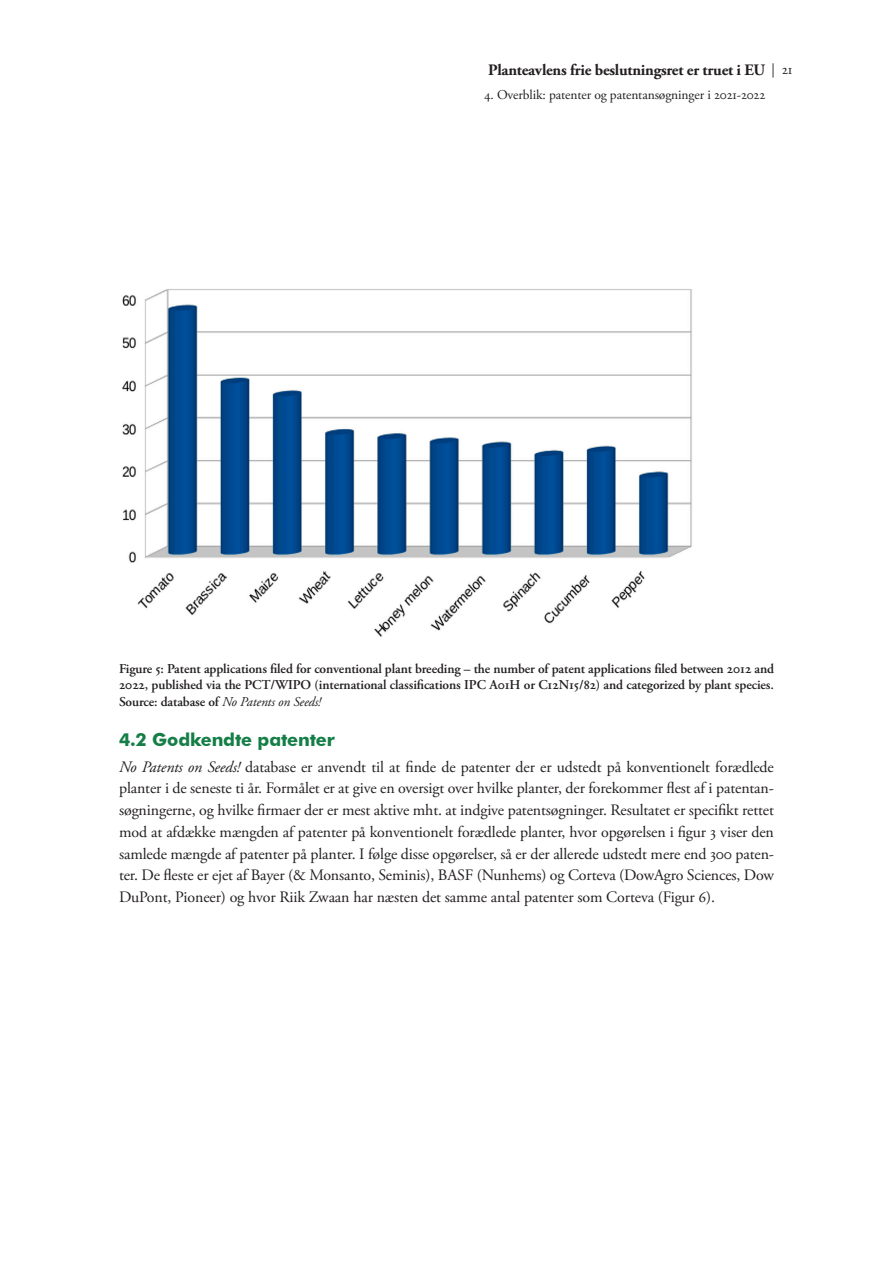
<style>
.page{position:relative;width:893px;height:1263px;background:#fff}
.page>*{position:absolute;margin:0;border:0;box-sizing:border-box;transform-origin:0 0}
.t1{font:700 18px "Futura BT";letter-spacing:-.01em;color:#147e46}
.t2{font:15.9px/21.8px "Adobe Garamond Pro";letter-spacing:-.01em;color:#231f20;text-align:justify}
.t3{font:700 15.9px "Adobe Garamond Pro";letter-spacing:-.015em;color:#231f20}
.t4{font:14.25px "Adobe Garamond Pro";color:#231f20}
.t5{font:600 13.5px/16.5px "Adobe Garamond Pro";letter-spacing:-.01em;color:#231f20;text-align:justify}
.t6{font:13.5px "Adobe Garamond Pro";letter-spacing:-.01em;color:#231f20}
.s1{font-weight:400;font-style:italic}
.s2{font-style:italic}
</style>
<div class="page">
<img style="left:122px;top:289px;width:570px;height:348px">
<p class="t4" style="left:771px;top:61px;width:23px">| 21</p>
<p class="t3" style="left:488px;top:61px;width:279px">Planteavlens frie beslutningsret er truet i EU</p>
<p class="t6" style="left:484px;top:87px;width:283px">4. Overblik: patenter og patentansøgninger i 2021-2022</p>
<p class="t5" style="left:119px;top:660px;width:656px">Figure 5: Patent applications filed for conventional plant breeding – the number of patent applications filed between 2012 and 2022, published via the PCT/WIPO (international classifications IPC A01H or C12N15/82) and categorized by plant species.<br>Source: database of <span class="s1">No Patents on Seeds!</span></p>
<p class="t1" style="left:119px;top:728px;width:217px">4.2 Godkendte patenter</p>
<p class="t2" style="left:119px;top:756px;width:656px"><span class="s2">No Patents on Seeds!</span> database er anvendt til at finde de patenter der er udstedt på konventionelt forædlede planter i de seneste ti år. Formålet er at give en oversigt over hvilke planter, der forekommer flest af i patentan&shy;søgningerne, og hvilke firmaer der er mest aktive mht. at indgive patentsøgninger. Resultatet er specifikt rettet mod at afdække mængden af patenter på konventionelt forædlede planter, hvor opgørelsen i figur 3 viser den samlede mængde af patenter på planter. I følge disse opgørelser, så er der allerede udstedt mere end 300 paten&shy;ter. De fleste er ejet af Bayer (&amp; Monsanto, Seminis), BASF (Nunhems) og Corteva (DowAgro Sciences, Dow DuPont, Pioneer) og hvor Riik Zwaan har næsten det samme antal patenter som Corteva (Figur 6).</p>
</div>
